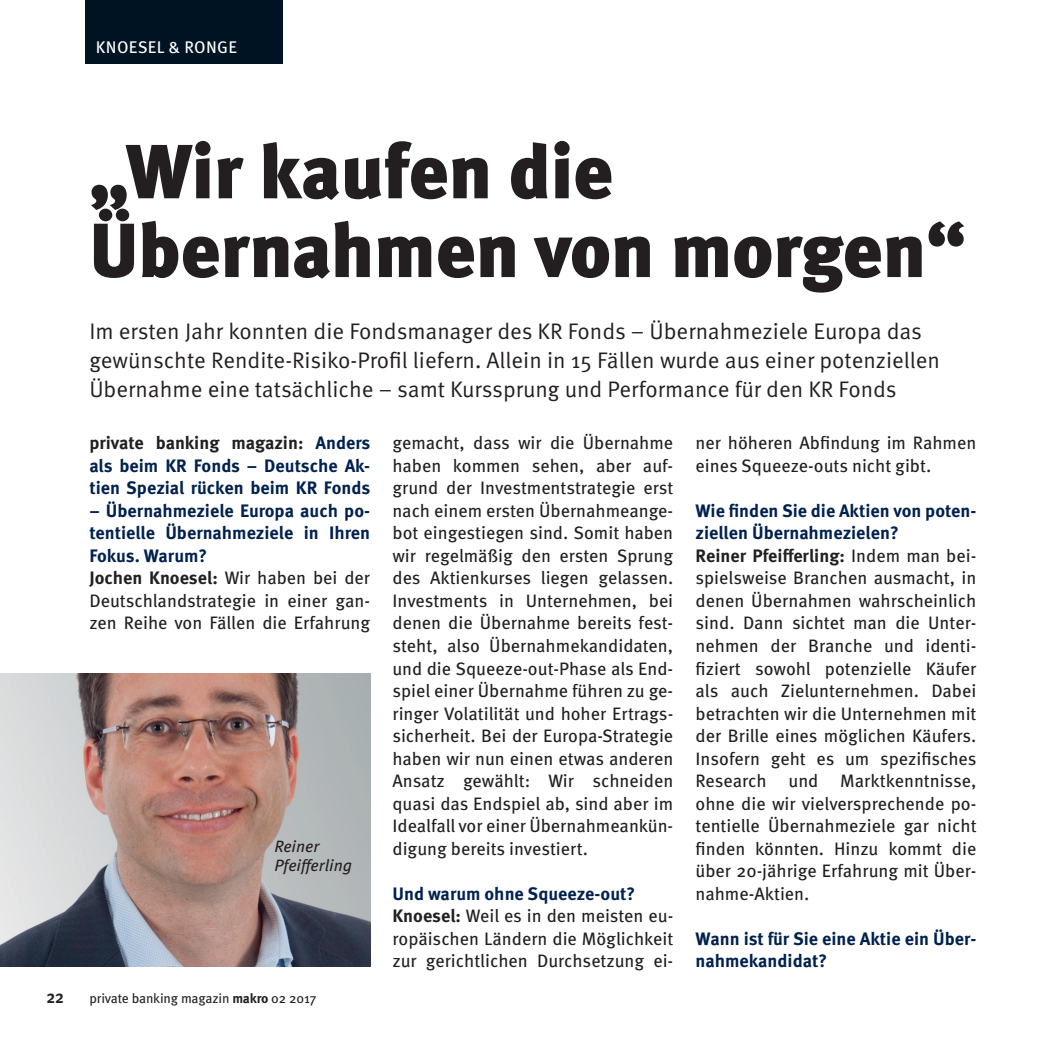
<style>
.page{position:relative;width:1053px;height:1053px;background:#fff}
.page>*{position:absolute;margin:0;border:0;box-sizing:border-box;transform-origin:0 0}
.t1{font:900 76.5px/78.8px "Meta OT";letter-spacing:-.01em;color:#231f20}
.t2{font:22.5px/29.2px "Meta OT Norm";color:#231f20}
.t3{font:18px/22.5px "Meta OT";color:#231f20}
.t4{font:700 18px/22.5px "Meta OT";color:#00214f}
.t5{font:700 18px "Meta Cond";color:#231f20}
.t6{font:16.88px "Meta OT";letter-spacing:.02em;color:#fff}
.t7{font:italic 16.43px/19.1px "Meta OT";color:#231f20}
.t8{font:13.5px "Meta OT";letter-spacing:-.01em;color:#231f20}
.s1{color:#231f20}
.s2{font-weight:700;color:#00214f}
.s3{font-weight:700}
</style>
<div class="page">
<img style="left:0;top:673px;width:370px;height:293px">
<div style="left:85px;top:0;width:198px;height:64px;background:#001322"></div>
<p class="t6" style="left:96px;top:36px;width:143px">KNOESEL &amp; RONGE</p>
<h1 class="t1" style="left:89px;top:136px;width:878px">„Wir kaufen die<br>Übernahmen von morgen“</h1>
<p class="t2" style="left:89px;top:316px;width:852px">Im ersten Jahr konnten die Fondsmanager des KR Fonds – Übernahmeziele Europa das gewünschte Rendite-Risiko-Profil liefern. Allein in 15 Fällen wurde aus einer potenziellen<br>Übernahme eine tatsächliche – samt Kurssprung und Performance für den KR Fonds</p>
<p class="t4" style="left:89px;top:432px;width:282px;text-align:justify"><span class="s1">private banking magazin:</span> Anders als beim KR Fonds – Deutsche Ak&shy;tien Spezial rücken beim KR Fonds</p>
<p class="t3" style="left:89px;top:499px;width:282px"><span class="s2">– Übernahmeziele Europa auch po&shy;tentielle Übernahmeziele in Ihren<br>Fokus. Warum?<br></span><span class="s3">Jochen Knoesel:</span> Wir haben bei der<br>Deutschlandstrategie in einer gan&shy;zen Reihe von Fällen die Erfahrung</p>
<p class="t7" style="left:274px;top:836px;width:79px">Reiner<br>Pfeifferling</p>
<p class="t5" style="left:46px;top:986px;width:19px">22</p>
<p class="t8" style="left:89px;top:990px;width:228px">private banking magazin <span class="s3">makro</span> 02 2017</p>
<p class="t3" style="left:392px;top:432px;width:282px;text-align:justify">gemacht, dass wir die Übernahme haben kommen sehen, aber auf&shy;grund der Investmentstrategie erst nach einem ersten Übernahmeange&shy;bot eingestiegen sind. Somit haben wir regelmäßig den ersten Sprung des Aktienkurses liegen gelassen.<br>Investments in Unternehmen, bei denen die Übernahme bereits fest&shy;steht, also Übernahmekandidaten, und die Squeeze-out-Phase als End&shy;spiel einer Übernahme führen zu ge&shy;ringer Volatilität und hoher Ertrags&shy;sicherheit. Bei der Europa-Strategie haben wir nun einen etwas anderen Ansatz gewählt: Wir schneiden quasi das Endspiel ab, sind aber im Idealfall vor einer Übernahmeankün&shy;digung bereits investiert.</p>
<p class="t3" style="left:392px;top:882px;width:282px"><span class="s2">Und warum ohne Squeeze-out?<br></span><span class="s3">Knoesel:</span> Weil es in den meisten eu&shy;ropäischen Ländern die Möglichkeit zur gerichtlichen Durchsetzung ei-</p>
<p class="t3" style="left:695px;top:432px;width:282px">ner höheren Abfindung im Rahmen eines Squeeze-outs nicht gibt.</p>
<p class="t3" style="left:695px;top:499px;width:282px"><span class="s2">Wie finden Sie die Aktien von poten&shy;ziellen Übernahmezielen?<br></span><span class="s3">Reiner Pfeifferling:</span> Indem man bei&shy;spielsweise Branchen ausmacht, in denen Übernahmen wahrscheinlich sind. Dann sichtet man die Unter&shy;nehmen der Branche und identi&shy;fiziert sowohl potenzielle Käufer als auch Zielunternehmen. Dabei betrachten wir die Unternehmen mit der Brille eines möglichen Käufers.<br>Insofern geht es um spezifisches<br>Research und Marktkenntnisse, ohne die wir vielversprechende po&shy;tentielle Übernahmeziele gar nicht finden könnten. Hinzu kommt die über 20-jährige Erfahrung mit Über&shy;nahme-Aktien.</p>
<p class="t4" style="left:695px;top:927px;width:282px">Wann ist für Sie eine Aktie ein Über&shy;nahmekandidat?</p>
</div>
